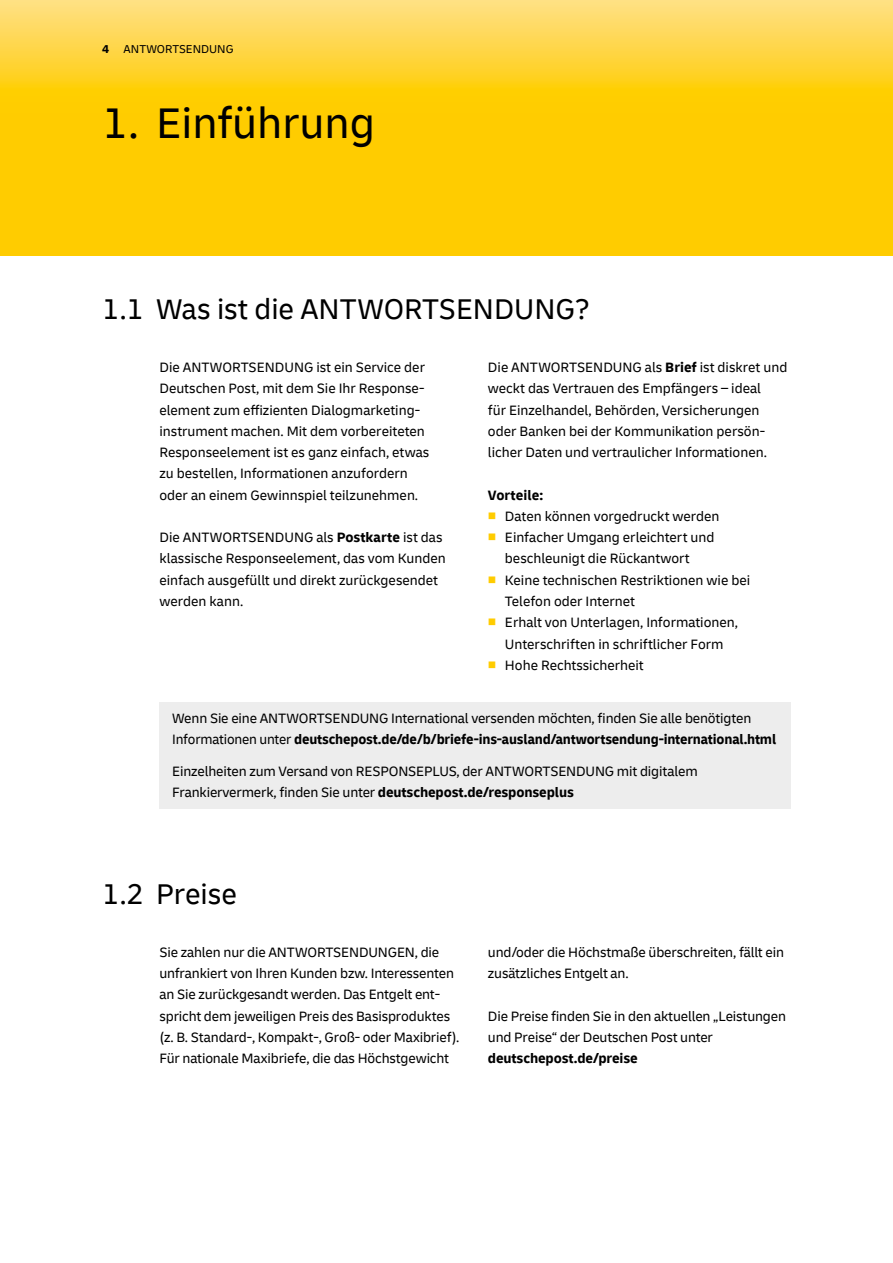
<style>
.page{position:relative;width:893px;height:1263px;background:#fff}
.page>*{position:absolute;margin:0;border:0;box-sizing:border-box;transform-origin:0 0}
._01_Headline_30pt{font:45px "Delivery";color:#000}
.SUB{font:30px "Delivery";color:#000}
._04_Zwischenheadline_20pt{font:30px "Delivery";color:#000}
._03_Copytext_9_5pt{font:14.25px/21.3px "Delivery";color:#000}
._03_Absatzheadline_9_5pt{font:700 14.25px "Delivery";color:#000}
.t1{font:12px "Delivery";color:#000}
.s1{font-weight:700}
.s2{color:#fc0}
</style>
<div class="page">
<svg style="left:0;top:0;width:893px;height:255px;background:#ffd01a"></svg>
<div style="left:159px;top:702px;width:632px;height:106px;background:#ededed"></div>
<p class="t1" style="left:102px;top:42px;width:133px"><span class="s1">4</span> ANTWORTSENDUNG</p>
<p class="_01_Headline_30pt" style="left:102px;top:96px;width:275px">1. Einführung</p>
<p class="SUB" style="left:102px;top:291px;width:489px">1.1 Was ist die ANTWORTSENDUNG?</p>
<p class="_03_Copytext_9_5pt" style="left:159px;top:357px;width:271px">Die ANTWORTSENDUNG ist ein Service der Deutschen Post, mit dem Sie Ihr Response&shy;element zum effizienten Dialogmarketing&shy;instrument machen. Mit dem vorbereiteten Responseelement ist es ganz einfach, etwas zu bestellen, Informationen anzufordern oder an einem Gewinnspiel teilzunehmen.</p>
<p class="_03_Copytext_9_5pt" style="left:159px;top:527px;width:288px">Die ANTWORTSENDUNG als <span class="s1">Postkarte</span> ist das klassische Responseelement, das vom Kunden einfach ausgefüllt und direkt zurückgesendet werden kann.</p>
<p class="_03_Copytext_9_5pt" style="left:488px;top:357px;width:301px">Die ANTWORTSENDUNG als <span class="s1">Brief</span> ist diskret und weckt das Vertrauen des Empfängers – ideal<br>für Einzelhandel, Behörden, Versicherungen oder Banken bei der Kommunikation persön&shy;licher Daten und vertraulicher Informationen.</p>
<p class="_03_Absatzheadline_9_5pt" style="left:488px;top:486px;width:57px">Vorteile:</p>
<p class="_03_Copytext_9_5pt" style="left:488px;top:505px;width:233px"><span class="s2">■</span> Daten können vorgedruckt werden</p>
<p class="_03_Copytext_9_5pt" style="left:488px;top:527px;width:228px;text-align:center"><span class="s2">■</span> Einfacher Umgang erleichtert und beschleunigt die Rückantwort</p>
<p class="_03_Copytext_9_5pt" style="left:505px;top:569px;width:247px;text-indent:-17px"><span class="s2">■</span> Keine technischen Restriktionen wie bei<br>Telefon oder Internet</p>
<p class="_03_Copytext_9_5pt" style="left:488px;top:612px;width:252px;text-align:center"><span class="s2">■</span> Erhalt von Unterlagen, Informationen,<br>Unterschriften in schriftlicher Form</p>
<p class="_03_Copytext_9_5pt" style="left:488px;top:654px;width:157px"><span class="s2">■</span> Hohe Rechtssicherheit</p>
<p class="_03_Copytext_9_5pt" style="left:172px;top:707px;width:605px">Wenn Sie eine ANTWORTSENDUNG International versenden möchten, finden Sie alle benötigten<br>Informationen unter <span class="s1">deutschepost.de/de/b/briefe-ins-ausland/antwortsendung-international.html</span></p>
<p class="_03_Copytext_9_5pt" style="left:172px;top:761px;width:527px">Einzelheiten zum Versand von RESPONSEPLUS, der ANTWORTSENDUNG mit digitalem<br>Frankiervermerk, finden Sie unter <span class="s1">deutschepost.de/responseplus</span></p>
<p class="_04_Zwischenheadline_20pt" style="left:102px;top:875px;width:136px">1.2 Preise</p>
<p class="_03_Copytext_9_5pt" style="left:159px;top:941px;width:301px">Sie zahlen nur die ANTWORTSENDUNGEN, die unfrankiert von Ihren Kunden bzw. Interessenten an Sie zurückgesandt werden. Das Entgelt ent&shy;spricht dem jeweiligen Preis des Basisproduktes (z. B. Standard-, Kompakt-, Groß- oder Maxibrief).<br>Für nationale Maxibriefe, die das Höchstgewicht</p>
<p class="_03_Copytext_9_5pt" style="left:488px;top:941px;width:298px">und/oder die Höchstmaße überschreiten, fällt ein zusätzliches Entgelt an.</p>
<p class="_03_Copytext_9_5pt" style="left:488px;top:1005px;width:300px">Die Preise finden Sie in den aktuellen „Leistungen und Preise“ der Deutschen Post unter <span class="s1">deutschepost.de/preise</span></p>
</div>
